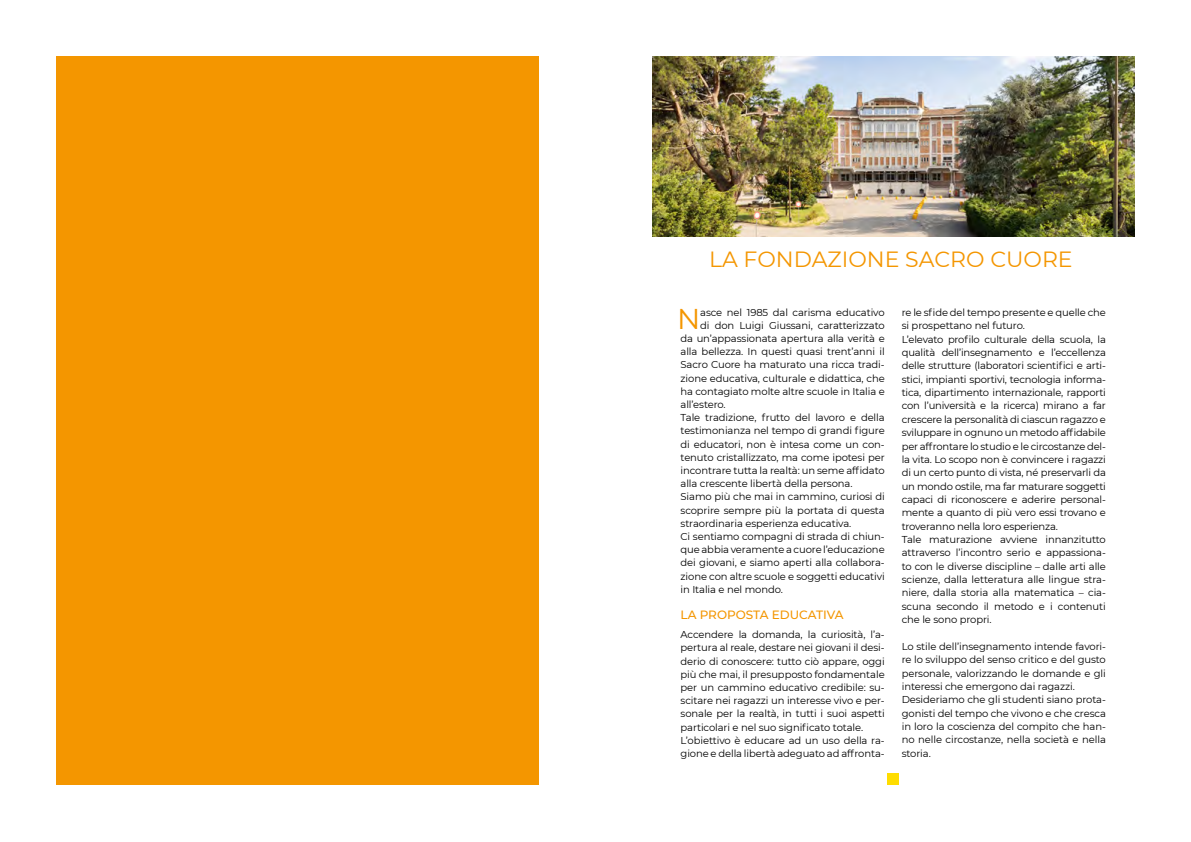
<style>
.page{position:relative;width:1191px;height:842px;background:#fff}
.page>*{position:absolute;margin:0;border:0;box-sizing:border-box;transform-origin:0 0}
.t1{font:28.6px "Montserrat";color:#f49600}
.t2{font:22px "Montserrat";color:#f49600}
.t3{font:500 12px "Montserrat";color:#f49600}
.t4{font:10px/13.4px "Montserrat";letter-spacing:-.01em;color:#000}
</style>
<div class="page">
<div style="left:57px;top:57px;width:482px;height:728px;background:#f49600"></div>
<div style="left:887px;top:773px;width:12px;height:12px;background:#fd0"></div>
<img style="left:652px;top:57px;width:482px;height:179px">
<h2 class="t2" style="left:709px;top:244px;width:365px">LA FONDAZIONE SACRO CUORE</h2>
<h1 class="t1" style="left:677px;top:299px;width:25px">N</h1>
<p class="t4" style="left:700px;top:305px;width:186px">asce nel 1985 dal carisma educativo</p>
<p class="t4" style="left:700px;top:318px;width:186px">di don Luigi Giussani, caratterizzato</p>
<p class="t4" style="left:680px;top:331px;width:206px">da un’appassionata apertura alla verità e</p>
<p class="t4" style="left:680px;top:345px;width:206px">alla bellezza. In questi quasi trent’anni il</p>
<p class="t4" style="left:680px;top:358px;width:206px">Sacro Cuore ha maturato una ricca tradi-</p>
<p class="t4" style="left:680px;top:371px;width:206px">zione educativa, culturale e didattica, che</p>
<p class="t4" style="left:680px;top:384px;width:206px">ha contagiato molte altre scuole in Italia e</p>
<p class="t4" style="left:680px;top:397px;width:47px">all’estero.</p>
<p class="t4" style="left:680px;top:411px;width:206px">Tale tradizione, frutto del lavoro e della</p>
<p class="t4" style="left:680px;top:424px;width:206px">testimonianza nel tempo di grandi figure</p>
<p class="t4" style="left:680px;top:437px;width:206px">di educatori, non è intesa come un con-</p>
<p class="t4" style="left:680px;top:450px;width:206px">tenuto cristallizzato, ma come ipotesi per</p>
<p class="t4" style="left:680px;top:463px;width:206px">incontrare tutta la realtà: un seme affidato</p>
<p class="t4" style="left:680px;top:477px;width:173px">alla crescente libertà della persona.</p>
<p class="t4" style="left:680px;top:490px;width:206px">Siamo più che mai in cammino, curiosi di</p>
<p class="t4" style="left:680px;top:503px;width:206px">scoprire sempre più la portata di questa</p>
<p class="t4" style="left:680px;top:516px;width:172px">straordinaria esperienza educativa.</p>
<p class="t4" style="left:680px;top:529px;width:206px">Ci sentiamo compagni di strada di chiun-</p>
<p class="t4" style="left:680px;top:542px;width:206px">que abbia veramente a cuore l’educazione</p>
<p class="t4" style="left:680px;top:556px;width:206px">dei giovani, e siamo aperti alla collabora-</p>
<p class="t4" style="left:680px;top:569px;width:206px">zione con altre scuole e soggetti educativi</p>
<p class="t4" style="left:680px;top:582px;width:104px">in Italia e nel mondo.</p>
<p class="t3" style="left:680px;top:606px;width:165px">LA PROPOSTA EDUCATIVA</p>
<p class="t4" style="left:680px;top:628px;width:206px">Accendere la domanda, la curiosità, l’a&shy;pertura al reale, destare nei giovani il desi&shy;derio di conoscere: tutto ciò appare, oggi più che mai, il presupposto fondamentale per un cammino educativo credibile: su&shy;scitare nei ragazzi un interesse vivo e per&shy;sonale per la realtà, in tutti i suoi aspetti particolari e nel suo significato totale.<br>L’obiettivo è educare ad un uso della ra&shy;gione e della libertà adeguato ad affronta-</p>
<p class="t4" style="left:901px;top:305px;width:206px">re le sfide del tempo presente e quelle che si prospettano nel futuro.<br>L’elevato profilo culturale della scuola, la qualità dell’insegnamento e l’eccellenza delle strutture (laboratori scientifici e arti&shy;stici, impianti sportivi, tecnologia informa&shy;tica, dipartimento internazionale, rapporti con l’università e la ricerca) mirano a far crescere la personalità di ciascun ragazzo e sviluppare in ognuno un metodo affidabile per affrontare lo studio e le circostanze del&shy;la vita. Lo scopo non è convincere i ragazzi di un certo punto di vista, né preservarli da un mondo ostile, ma far maturare soggetti capaci di riconoscere e aderire personal&shy;mente a quanto di più vero essi trovano e troveranno nella loro esperienza.<br>Tale maturazione avviene innanzitutto attraverso l’incontro serio e appassiona&shy;to con le diverse discipline – dalle arti alle scienze, dalla letteratura alle lingue stra&shy;niere, dalla storia alla matematica – cia&shy;scuna secondo il metodo e i contenuti che le sono propri.</p>
<p class="t4" style="left:901px;top:639px;width:206px">Lo stile dell’insegnamento intende favori&shy;re lo sviluppo del senso critico e del gusto personale, valorizzando le domande e gli interessi che emergono dai ragazzi.<br>Desideriamo che gli studenti siano prota&shy;gonisti del tempo che vivono e che cresca in loro la coscienza del compito che han&shy;no nelle circostanze, nella società e nella storia.</p>
</div>
